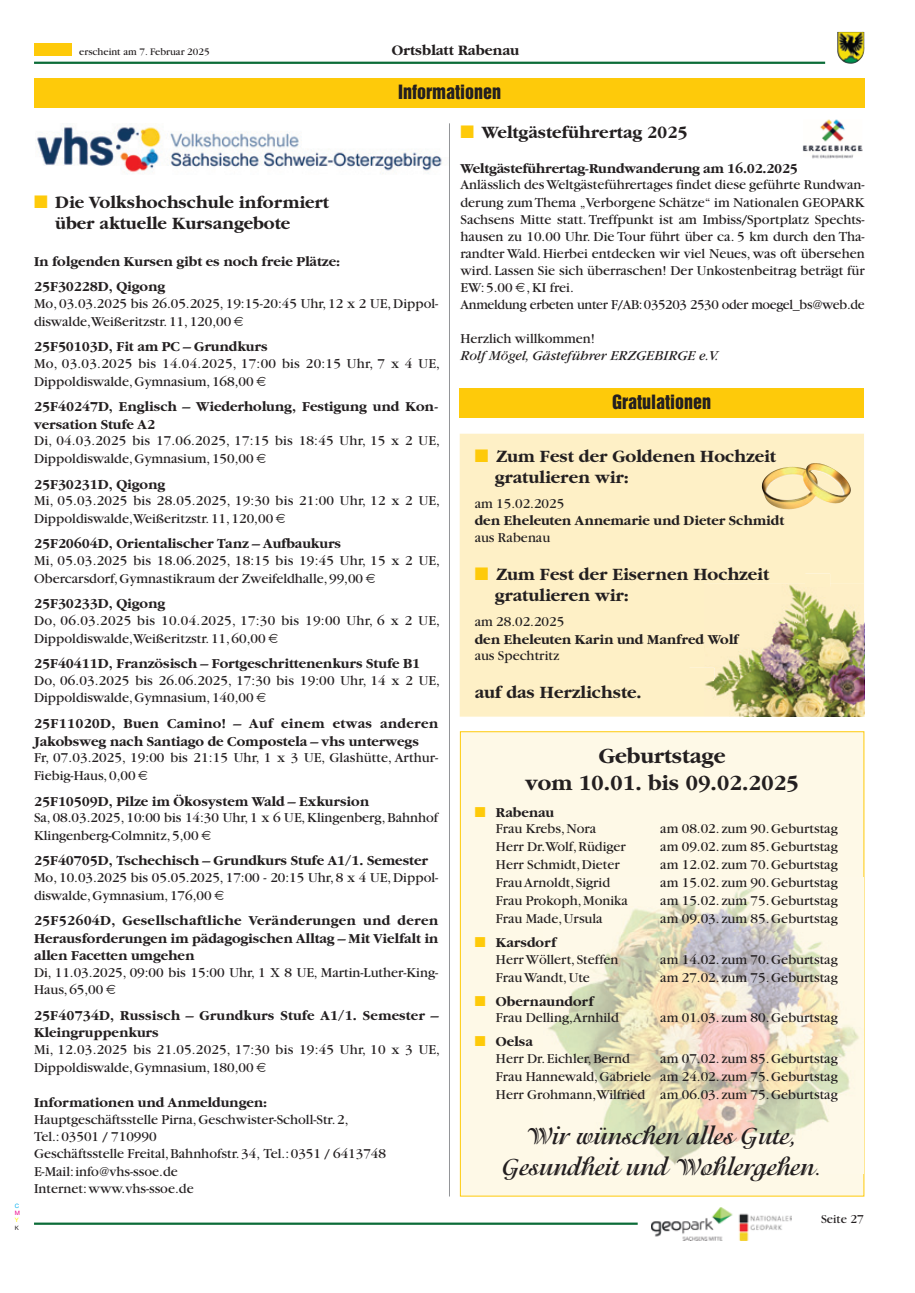
<style>
.page{position:relative;width:915px;height:1293px;background:#fff}
.page>*{position:absolute;margin:0;border:0;box-sizing:border-box;transform-origin:0 0}
.t1{font:700 25.5px/31.3px "Isadora";color:#231f20;text-align:center}
.t2{font:700 22.5px/27px "Garamond";color:#231f20;text-align:center}
.t3{font:700 18px/20.7px "Garamond";color:#231f20}
.t4{font:18px "Helvetica Inserat";color:#231f20}
.t5{font:700 15px "Garamond";color:#231f20}
.t6{font:14.25px/17.4px "Garamond";color:#231f20}
.t7{font:700 14.25px/17.4px "Garamond";color:#231f20}
.t8{font:italic 14.25px "Garamond";color:#231f20}
.t9{font:12.75px "Garamond";color:#231f20}
.t10{font:10.5px "Garamond";color:#231f20}
.t11{font:6px "Helvetica Neue";color:#00aeef}
.t12{font:6px "Helvetica Neue";color:#ed028c}
.t13{font:6px "Helvetica Neue";color:#fff101}
.t14{font:6px "Helvetica Neue";color:#231f20}
.s1{color:#feca0a}
.s2{font-weight:700}
.s3{font-family:"Garamond";font-weight:400;font-size:22.5px}
</style>
<div class="page">
<hr style="left:34px;top:62px;width:790px;height:2px;background:#0b6c38">
<hr style="left:34px;top:1222px;width:603px;height:2px;background:#0b6c38">
<div style="left:34px;top:43px;width:37px;height:13px;background:#feca0a"></div>
<img style="left:837px;top:32px;width:27px;height:32px">
<img style="left:651px;top:1207px;width:140px;height:33px">
<img style="left:37px;top:126px;width:406px;height:48px">
<hr style="left:449px;top:123px;width:1px;height:1073px;background:#939598">
<div style="left:35px;top:78px;width:829px;height:30px;background:#feca0a"></div>
<img style="left:802px;top:119px;width:61px;height:40px">
<div style="left:460px;top:732px;width:403px;height:463px;background:#fef9e7"></div>
<img style="left:548px;top:886px;width:311px;height:279px">
<div style="left:459px;top:388px;width:404px;height:30px;background:#feca0a"></div>
<div style="left:459px;top:434px;width:404px;height:282px;background:#fef0c6"></div>
<img style="left:703px;top:584px;width:160px;height:132px">
<div style="left:805px;top:574px;width:24px;height:12px;background:#fef0c6"></div>
<div style="left:689px;top:668px;width:25px;height:12px;background:#fef0c6"></div>
<img style="left:765px;top:476px;width:85px;height:33px">
<p class="t11" style="left:15px;top:1203px;width:6px">C</p>
<p class="t12" style="left:15px;top:1211px;width:7px">M</p>
<p class="t13" style="left:15px;top:1218px;width:5px">Y</p>
<p class="t14" style="left:15px;top:1225px;width:6px">K</p>
<p class="t10" style="left:79px;top:48px;width:132px">erscheint am 7. Februar 2025</p>
<p class="t5" style="left:391px;top:45px;width:129px">Ortsblatt Rabenau</p>
<p class="t4" style="left:398px;top:85px;width:105px">Informationen</p>
<p class="t3" style="left:460px;top:123px;width:228px"><span class="s1">■</span> Weltgästeführertag 2025</p>
<p class="t7" style="left:460px;top:161px;width:339px">Weltgästeführertag-Rundwanderung am 16.02.2025</p>
<p class="t6" style="left:460px;top:177px;width:405px">Anlässlich des Weltgästeführertages findet diese geführte Rundwan&shy;derung zum Thema „Verborgene Schätze“ im Nationalen GEOPARK Sachsens Mitte statt. Treffpunkt ist am Imbiss/Sportplatz Spechts&shy;hausen zu 10.00 Uhr. Die Tour führt über ca. 5 km durch den Tha&shy;randter Wald. Hierbei entdecken wir viel Neues, was oft übersehen wird. Lassen Sie sich überraschen! Der Unkostenbeitrag beträgt für EW: 5.00 , KI frei.<br>Anmeldung erbeten unter F/AB: 035203 2530 oder moegel_bs@web.de</p>
<p class="t6" style="left:460px;top:331px;width:136px">Herzlich willkommen!</p>
<p class="t8" style="left:460px;top:351px;width:259px">Rolf Mögel, Gästeführer ERZGEBIRGE e.V.</p>
<p class="t3" style="left:55px;top:193px;width:275px;text-indent:-21px"><span class="s1">■</span> Die Volkshochschule informiert über aktuelle Kursangebote</p>
<p class="t7" style="left:34px;top:249px;width:307px;line-height:25.8px">In folgenden Kursen gibt es noch freie Plätze:<br>25F30228D, Qigong</p>
<p class="t6" style="left:34px;top:296px;width:405px">Mo, 03.03.2025 bis 26.05.2025, 19:15-20:45 Uhr, 12 x 2 UE, Dippol&shy;diswalde,Weißeritzstr. 11, 120,00</p>
<p class="t7" style="left:34px;top:339px;width:235px">25F50103D, Fit am PC – Grundkurs</p>
<p class="t6" style="left:34px;top:356px;width:407px">Mo, 03.03.2025 bis 14.04.2025, 17:00 bis 20:15 Uhr, 7 x 4 UE,<br>Dippoldiswalde, Gymnasium, 168,00</p>
<p class="t7" style="left:34px;top:399px;width:405px">25F40247D, Englisch – Wiederholung, Festigung und Kon&shy;versation Stufe A2</p>
<p class="t6" style="left:34px;top:433px;width:407px">Di, 04.03.2025 bis 17.06.2025, 17:15 bis 18:45 Uhr, 15 x 2 UE,<br>Dippoldiswalde, Gymnasium, 150,00</p>
<p class="t7" style="left:34px;top:476px;width:132px">25F30231D, Qigong</p>
<p class="t6" style="left:34px;top:493px;width:407px">Mi, 05.03.2025 bis 28.05.2025, 19:30 bis 21:00 Uhr, 12 x 2 UE,<br>Dippoldiswalde,Weißeritzstr. 11, 120,00</p>
<p class="t7" style="left:34px;top:536px;width:308px">25F20604D, Orientalischer Tanz – Aufbaukurs</p>
<p class="t6" style="left:34px;top:553px;width:407px">Mi, 05.03.2025 bis 18.06.2025, 18:15 bis 19:45 Uhr, 15 x 2 UE,<br>Obercarsdorf, Gymnastikraum der Zweifeldhalle, 99,00</p>
<p class="t7" style="left:34px;top:596px;width:132px">25F30233D, Qigong</p>
<p class="t6" style="left:34px;top:613px;width:407px">Do, 06.03.2025 bis 10.04.2025, 17:30 bis 19:00 Uhr, 6 x 2 UE,<br>Dippoldiswalde,Weißeritzstr. 11, 60,00</p>
<p class="t7" style="left:34px;top:656px;width:387px">25F40411D, Französisch – Fortgeschrittenenkurs Stufe B1</p>
<p class="t6" style="left:34px;top:673px;width:407px">Do, 06.03.2025 bis 26.06.2025, 17:30 bis 19:00 Uhr, 14 x 2 UE,<br>Dippoldiswalde, Gymnasium, 140,00</p>
<p class="t7" style="left:34px;top:716px;width:405px">25F11020D, Buen Camino! – Auf einem etwas anderen<br>Jakobsweg nach Santiago de Compostela – vhs unterwegs</p>
<p class="t6" style="left:34px;top:750px;width:405px">Fr, 07.03.2025, 19:00 bis 21:15 Uhr, 1 x 3 UE, Glashütte, Arthur-<br>Fiebig-Haus, 0,00</p>
<p class="t7" style="left:34px;top:793px;width:336px">25F10509D, Pilze im Ökosystem Wald – Exkursion</p>
<p class="t6" style="left:34px;top:810px;width:405px">Sa, 08.03.2025, 10:00 bis 14:30 Uhr, 1 x 6 UE, Klingenberg, Bahnhof<br>Klingenberg-Colmnitz, 5,00</p>
<p class="t7" style="left:34px;top:853px;width:395px">25F40705D, Tschechisch – Grundkurs Stufe A1/1. Semester</p>
<p class="t6" style="left:34px;top:870px;width:405px">Mo, 10.03.2025 bis 05.05.2025, 17:00 - 20:15 Uhr, 8 x 4 UE, Dippol&shy;diswalde, Gymnasium, 176,00</p>
<p class="t7" style="left:34px;top:913px;width:405px;text-align:justify">25F52604D, Gesellschaftliche Veränderungen und deren Herausforderungen im pädagogischen Alltag – Mit Vielfalt in allen Facetten umgehen</p>
<p class="t6" style="left:34px;top:965px;width:405px">Di, 11.03.2025, 09:00 bis 15:00 Uhr, 1 X 8 UE, Martin-Luther-King-<br>Haus, 65,00</p>
<p class="t7" style="left:34px;top:1008px;width:405px">25F40734D, Russisch – Grundkurs Stufe A1/1. Semester –<br>Kleingruppenkurs</p>
<p class="t6" style="left:34px;top:1042px;width:407px">Mi, 12.03.2025 bis 21.05.2025, 17:30 bis 19:45 Uhr, 10 x 3 UE,<br>Dippoldiswalde, Gymnasium, 180,00</p>
<p class="t7" style="left:34px;top:1094px;width:234px">Informationen und Anmeldungen:</p>
<p class="t6" style="left:34px;top:1111px;width:353px">Hauptgeschäftsstelle Pirna, Geschwister-Scholl-Str. 2,<br>Tel.: 03501 / 710990<br>Geschäftsstelle Freital, Bahnhofstr. 34, Tel.: 0351 / 6413748<br>E-Mail: info@vhs-ssoe.de<br>Internet: www.vhs-ssoe.de</p>
<p class="t4" style="left:612px;top:395px;width:101px">Gratulationen</p>
<p class="t3" style="left:494px;top:448px;width:282px;text-indent:-20px"><span class="s1">■</span> Zum Fest der Goldenen Hochzeit gratulieren wir:</p>
<p class="t6" style="left:474px;top:496px;width:91px">am 15.02.2025</p>
<p class="t7" style="left:474px;top:513px;width:311px">den Eheleuten Annemarie und Dieter Schmidt</p>
<p class="t6" style="left:474px;top:530px;width:77px">aus Rabenau</p>
<p class="t3" style="left:494px;top:566px;width:275px;text-indent:-20px"><span class="s1">■</span> Zum Fest der Eisernen Hochzeit gratulieren wir:</p>
<p class="t6" style="left:474px;top:614px;width:91px">am 28.02.2025</p>
<p class="t7" style="left:474px;top:631px;width:265px">den Eheleuten Karin und Manfred Wolf</p>
<p class="t6" style="left:474px;top:648px;width:86px">aus Spechtritz</p>
<p class="t3" style="left:474px;top:683px;width:168px">auf das Herzlichste.</p>
<h2 class="t2" style="left:525px;top:744px;width:275px">Geburtstage<br>vom 10.01. bis 09.02.2025</h2>
<p class="t6" style="left:496px;top:805px;width:102px;line-height:16.5px;text-indent:-21px"><span class="s1">■</span> <span class="s2">Rabenau<br></span>Frau Krebs, Nora</p>
<p class="t6" style="left:660px;top:821px;width:179px">am 08.02. zum 90. Geburtstag</p>
<p class="t6" style="left:496px;top:839px;width:131px">Herr Dr.Wolf, Rüdiger</p>
<p class="t6" style="left:660px;top:839px;width:179px">am 09.02. zum 85. Geburtstag</p>
<p class="t6" style="left:496px;top:857px;width:125px">Herr Schmidt, Dieter</p>
<p class="t6" style="left:660px;top:857px;width:179px">am 12.02. zum 70. Geburtstag</p>
<p class="t6" style="left:496px;top:875px;width:116px">Frau Arnoldt, Sigrid</p>
<p class="t6" style="left:660px;top:875px;width:179px">am 15.02. zum 90. Geburtstag</p>
<p class="t6" style="left:496px;top:893px;width:133px">Frau Prokoph, Monika</p>
<p class="t6" style="left:660px;top:893px;width:179px">am 15.02. zum 75. Geburtstag</p>
<p class="t6" style="left:496px;top:911px;width:108px">Frau Made, Ursula</p>
<p class="t6" style="left:660px;top:911px;width:179px">am 09.03. zum 85. Geburtstag</p>
<p class="t6" style="left:496px;top:935px;width:124px;line-height:16.5px;text-indent:-21px"><span class="s1">■</span> <span class="s2">Karsdorf<br></span>Herr Wöllert, Steffen</p>
<p class="t6" style="left:660px;top:951px;width:179px">am 14.02. zum 70. Geburtstag</p>
<p class="t6" style="left:496px;top:969px;width:95px">Frau Wandt, Ute</p>
<p class="t6" style="left:660px;top:969px;width:179px">am 27.02. zum 75. Geburtstag</p>
<p class="t6" style="left:496px;top:994px;width:124px;line-height:16.5px;text-indent:-21px"><span class="s1">■</span> <span class="s2">Obernaundorf<br></span>Frau Delling,Arnhild</p>
<p class="t6" style="left:660px;top:1010px;width:179px">am 01.03. zum 80. Geburtstag</p>
<p class="t6" style="left:496px;top:1035px;width:135px;line-height:16.5px;text-indent:-21px"><span class="s1">■</span> <span class="s2">Oelsa<br></span>Herr Dr. Eichler, Bernd</p>
<p class="t6" style="left:496px;top:1050px;width:343px;line-height:17.9px;text-align:justify;text-indent:164px">am 07.02. zum 85. Geburtstag Frau Hannewald, Gabriele am 24.02. zum 75. Geburtstag Herr Grohmann,Wilfried am 06.03. zum 75. Geburtstag</p>
<h1 class="t1" style="left:502px;top:1122px;width:320px">Wir wünschen alles Gute,<br>Gesundheit und Wohlergehen<span class="s3">.</span></h1>
<p class="t9" style="left:820px;top:1214px;width:44px">Seite 27</p>
</div>
